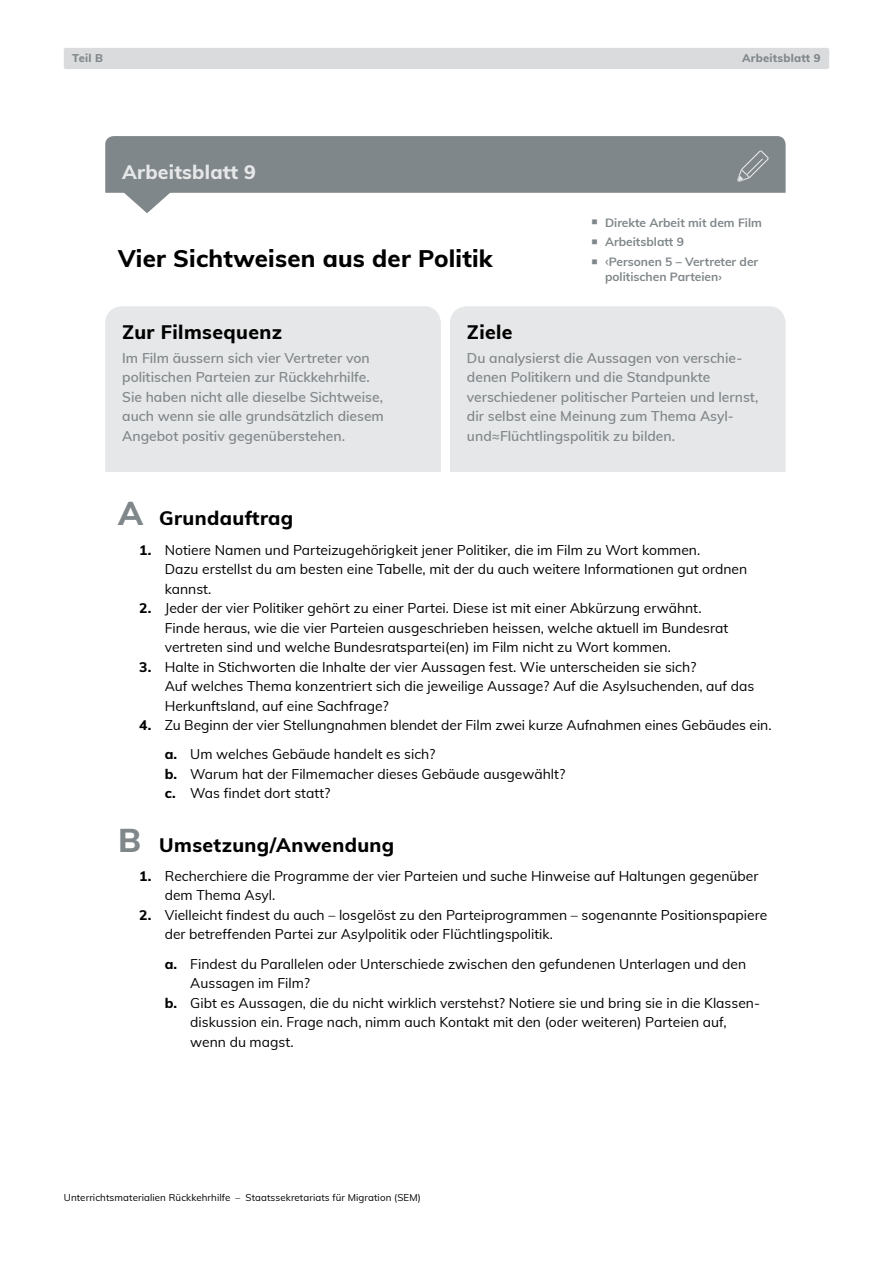
<style>
.page{position:relative;width:893px;height:1263px;background:#fff}
.page>*{position:absolute;margin:0;border:0;box-sizing:border-box;transform-origin:0 0}
.Titel_1_Vorschlag{font:800 24px "Muli";letter-spacing:.01em;color:#000}
.Titel_Arbeitsblätter{font:800 19.5px "Muli";letter-spacing:.02em;color:#000}
.Titel_1_Vorschlag-2{font:800 19.5px "Muli";letter-spacing:.01em;color:#e6e7e8}
.t1{font:13.8px/19.5px "Muli";color:#000}
.GS_Arbeitsblätter__n{font:600 13.8px/19.5px "Muli";color:#80878a}
.GS_Arbeitsblätter__n-2{font:700 12px/15px "Muli";color:#80878a}
.Kapiteltitel{font:800 11.25px "Muli";letter-spacing:.02em;color:#80878a}
.t2{font:9.75px "Muli";letter-spacing:.01em;color:#000}
.s1{font-weight:900;font-size:25.5px}
.s2{font-weight:600;font-size:13.8px}
.s3{font-size:33px;color:#80878a}
.s4{font-weight:800}
</style>
<div class="page">
<div style="left:64px;top:48px;width:765px;height:21px;background:#d9dbdc;border-radius:2px"></div>
<div style="left:105px;top:306px;width:336px;height:166px;background:#e6e7e8"></div>
<div style="left:450px;top:306px;width:336px;height:166px;background:#e6e7e8"></div>
<svg style="left:105px;top:136px;width:681px;height:77px"></svg>
<p class="Kapiteltitel" style="left:72px;top:50px;width:32px">Teil B</p>
<p class="Kapiteltitel" style="left:742px;top:50px;width:80px">Arbeitsblatt 9</p>
<p class="Titel_1_Vorschlag-2" style="left:122px;top:158px;width:135px">Arbeitsblatt 9</p>
<p class="Titel_1_Vorschlag" style="left:118px;top:241px;width:376px">Vier Sichtweisen aus der Politik</p>
<p class="GS_Arbeitsblätter__n-2" style="left:591px;top:214px;width:172px"><span class="s1">·</span> Direkte Arbeit mit dem Film</p>
<p class="GS_Arbeitsblätter__n-2" style="left:591px;top:234px;width:94px"><span class="s1">·</span> Arbeitsblatt 9</p>
<p class="GS_Arbeitsblätter__n-2" style="left:605px;top:254px;width:155px;text-indent:-14px"><span class="s1">·</span> <span class="s2">‹</span>Personen 5 – Vertreter der politischen Parteien›</p>
<p class="Titel_Arbeitsblätter" style="left:122px;top:317px;width:161px">Zur Filmsequenz</p>
<p class="GS_Arbeitsblätter__n" style="left:122px;top:348px;width:263px">Im Film äussern sich vier Vertreter von politischen Parteien zur Rückkehrhilfe.<br>Sie -haben nicht alle dieselbe Sichtweise, auch wenn sie alle grundsätzlich diesem -Angebot positiv -gegenüberstehen.</p>
<p class="Titel_Arbeitsblätter" style="left:467px;top:317px;width:47px">Ziele</p>
<p class="GS_Arbeitsblätter__n" style="left:467px;top:348px;width:293px">Du analysierst die Aussagen von verschie&shy;denen Politikern und die Standpunkte -verschiedener politischer Parteien und lernst, dir selbst eine Meinung zum Thema Asyl&shy;und≈Flüchtlingspolitik zu bilden.</p>
<p class="Titel_Arbeitsblätter" style="left:118px;top:504px;width:177px"><span class="s3">A</span> Grundauftrag</p>
<p class="t1" style="left:165px;top:539px;width:584px;text-indent:-26px"><span class="s4">1.</span> Notiere Namen und Parteizugehörigkeit jener Politiker, die im Film zu Wort kommen.<br>Dazu -erstellst du am besten eine Tabelle, mit der du auch weitere Informationen gut ordnen kannst.</p>
<p class="t1" style="left:165px;top:598px;width:565px;text-indent:-26px"><span class="s4">2.</span> Jeder der vier Politiker gehört zu einer Partei. Diese ist mit einer Abkürzung erwähnt. -Finde -heraus, wie die vier Parteien ausgeschrieben heissen, welche aktuell im Bundesrat -vertreten sind und welche Bundesratspartei(en) im Film nicht zu Wort kommen.</p>
<p class="t1" style="left:165px;top:656px;width:591px;text-indent:-26px"><span class="s4">3.</span> Halte in Stichworten die Inhalte der vier Aussagen fest. Wie unterscheiden sie sich?<br>Auf -welches Thema konzentriert sich die jeweilige Aussage? Auf die Asylsuchenden, auf das<br>Herkunftsland, auf eine Sachfrage?</p>
<p class="t1" style="left:139px;top:715px;width:634px"><span class="s4">4.</span> Zu Beginn der vier Stellungnahmen blendet der Film zwei kurze Aufnahmen eines Gebäudes ein.</p>
<p class="t1" style="left:165px;top:744px;width:272px"><span class="s4">a.</span> Um welches Gebäude handelt es sich?</p>
<p class="t1" style="left:165px;top:763px;width:402px"><span class="s4">b.</span> Warum hat der Filmemacher dieses Gebäude ausgewählt?</p>
<p class="t1" style="left:165px;top:783px;width:167px"><span class="s4">c.</span> Was findet dort statt?</p>
<p class="Titel_Arbeitsblätter" style="left:118px;top:830px;width:278px"><span class="s3">B</span> Umsetzung/Anwendung</p>
<p class="t1" style="left:165px;top:865px;width:595px;text-indent:-26px"><span class="s4">1.</span> Recherchiere die Programme der vier Parteien und suche Hinweise auf Haltungen gegenüber dem Thema Asyl.</p>
<p class="t1" style="left:165px;top:904px;width:604px;text-indent:-26px"><span class="s4">2.</span> Vielleicht findest du auch – losgelöst zu den Parteiprogrammen – sogenannte Positionspapiere der betreffenden Partei zur Asylpolitik oder Flüchtlingspolitik.</p>
<p class="t1" style="left:190px;top:953px;width:557px;text-indent:-26px"><span class="s4">a.</span> Findest du Parallelen oder Unterschiede zwischen den gefundenen Unterlagen und den -Aussagen im Film?</p>
<p class="t1" style="left:190px;top:992px;width:571px;text-indent:-26px"><span class="s4">b.</span> Gibt es Aussagen, die du nicht wirklich verstehst? Notiere sie und bring sie in die Klassen&shy;diskussion ein. Frage nach, nimm auch Kontakt mit den (oder weiteren) Parteien auf, wenn du magst.</p>
<p class="t2" style="left:64px;top:1190px;width:359px">Unterrichtsmaterialien Rückkehrhilfe – Staatssekretariats für Migration (SEM)</p>
</div>
